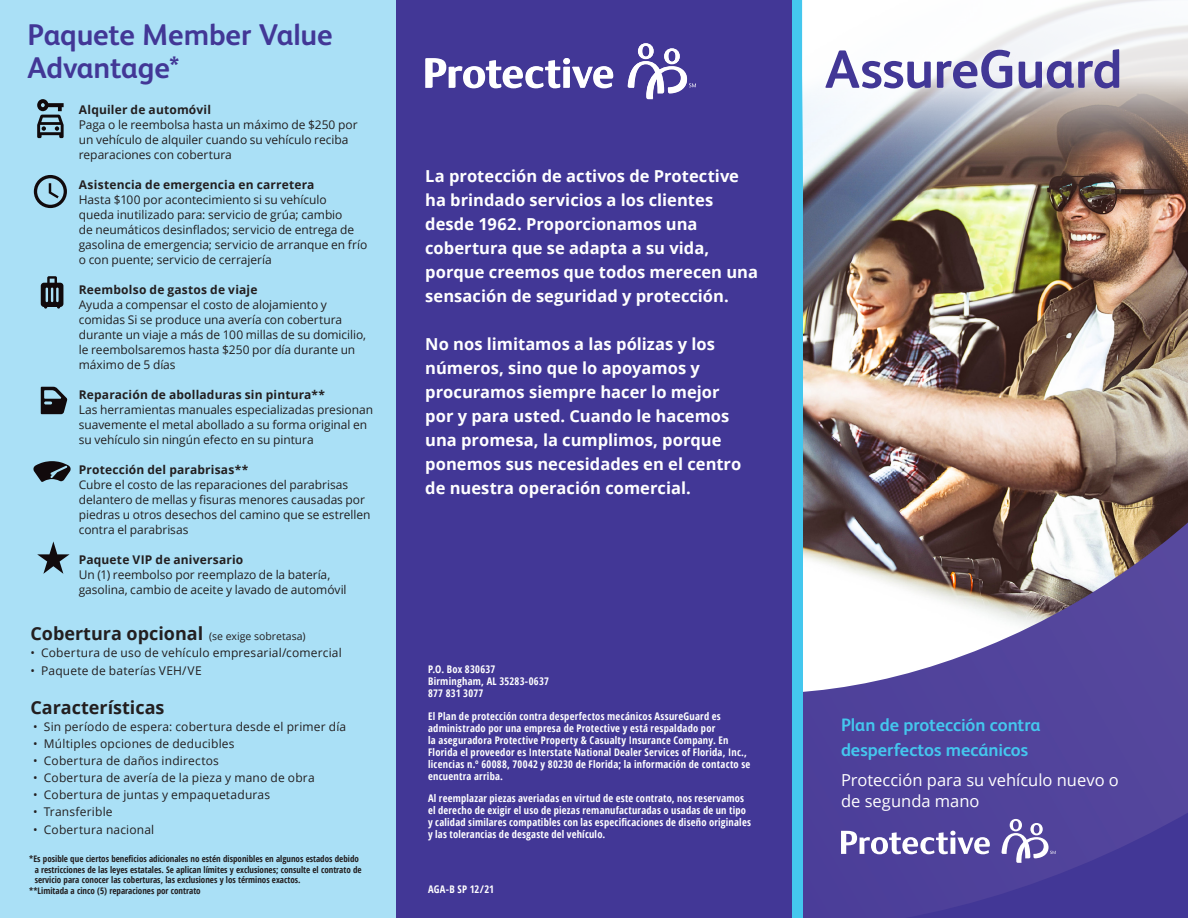
<style>
.page{position:relative;width:1188px;height:918px;background:#fff}
.page>*{position:absolute;margin:0;border:0;box-sizing:border-box;transform-origin:0 0}
.t1{font:700 54px "FS Albert";letter-spacing:-.005em;color:#423796}
.t2{font:700 30px "FS Albert Pro";letter-spacing:-.005em;color:#423796}
.t3{font:700 18px/25.5px "FS Albert";letter-spacing:-.005em;color:#44c7ee}
.t4{font:700 18px "Open Sans";color:#231f20}
.t5{font:700 16.5px/24px "Open Sans";color:#fff}
.t6{font:16.5px/21px "Open Sans";color:#fff}
.Copy{font:12px/15px "Open Sans";letter-spacing:-.005em;color:#231f20}
.Copy-2{font:12px "Open Sans";letter-spacing:.015em;color:#231f20}
.Copy-3{font:700 12px "Open Sans";letter-spacing:.015em;color:#231f20}
.t7{font:700 10.5px/12px "Open Sans Condensed";letter-spacing:.02em;color:#fff}
.t8{font:10.5px "Open Sans";color:#231f20}
.t9{font:700 9px/10.8px "Open Sans Condensed";color:#231f20}
.s1{font-weight:700;font-size:18px}
</style>
<div class="page">
<img style="left:802px;top:218px;width:386px;height:284px">
<div style="left:384px;top:0;width:408px;height:918px;background:#423796"></div>
<div style="left:0;top:0;width:396px;height:918px;background:#aae0f6"></div>
<svg style="left:802px;top:502px;width:386px;height:416px;background:#6f639e"></svg>
<svg style="left:628px;top:43px;width:68px;height:56px"></svg>
<svg style="left:425px;top:58px;width:188px;height:30px"></svg>
<div style="left:792px;top:0;width:10px;height:918px;background:#44c7ee"></div>
<svg style="left:34px;top:175px;width:33px;height:33px"></svg>
<svg style="left:37px;top:99px;width:27px;height:39px"></svg>
<svg style="left:41px;top:276px;width:22px;height:33px"></svg>
<svg style="left:41px;top:387px;width:26px;height:27px"></svg>
<svg style="left:37px;top:541px;width:33px;height:33px"></svg>
<svg style="left:33px;top:461px;width:38px;height:21px"></svg>
<img style="left:802px;top:0;width:386px;height:218px">
<svg style="left:1001px;top:819px;width:55px;height:44px"></svg>
<svg style="left:841px;top:831px;width:149px;height:23px"></svg>
<p class="t2" style="left:27px;top:13px;width:307px">Paquete Member Value</p>
<p class="t2" style="left:27px;top:46px;width:154px">Advantage*</p>
<p class="Copy-3" style="left:79px;top:101px;width:134px">Alquiler de automóvil</p>
<p class="Copy" style="left:79px;top:117px;width:280px">Paga o le reembolsa hasta un máximo de $250 por un vehículo de alquiler cuando su vehículo reciba reparaciones con cobertura</p>
<p class="Copy-3" style="left:79px;top:176px;width:237px">Asistencia de emergencia en carretera</p>
<p class="Copy" style="left:79px;top:192px;width:290px">Hasta $100 por acontecimiento si su vehículo<br>queda inutilizado para: servicio de grúa; cambio<br>de neumáticos desinflados; servicio de entrega de gasolina de emergencia; servicio de arranque en frío o con puente; servicio de cerrajería</p>
<p class="Copy-3" style="left:79px;top:281px;width:180px">Reembolso de gastos de viaje</p>
<p class="Copy" style="left:79px;top:297px;width:289px">Ayuda a compensar el costo de alojamiento y comidas Si se produce una avería con cobertura durante un viaje a más de 100 millas de su domicilio, le reembolsaremos hasta $250 por día durante un máximo de 5 días</p>
<p class="Copy-3" style="left:79px;top:386px;width:248px">Reparación de abolladuras sin pintura**</p>
<p class="Copy" style="left:79px;top:402px;width:296px">Las herramientas manuales especializadas presionan suavemente el metal abollado a su forma original en su vehículo sin ningún efecto en su pintura</p>
<p class="Copy-3" style="left:79px;top:461px;width:171px">Protección del parabrisas**</p>
<p class="Copy" style="left:79px;top:477px;width:293px">Cubre el costo de las reparaciones del parabrisas delantero de mellas y fisuras menores causadas por piedras u otros desechos del camino que se estrellen contra el parabrisas</p>
<p class="Copy-3" style="left:79px;top:551px;width:166px">Paquete VIP de aniversario</p>
<p class="Copy" style="left:79px;top:567px;width:269px">Un (1) reembolso por reemplazo de la batería, gasolina, cambio de aceite y lavado de automóvil</p>
<p class="t8" style="left:30px;top:629px;width:277px"><span class="s1">Cobertura opcional</span> (se exige sobretasa)</p>
<p class="Copy-2" style="left:30px;top:644px;width:313px">• Cobertura de uso de vehículo empresarial/comercial</p>
<p class="Copy-2" style="left:30px;top:662px;width:173px">• Paquete de baterías VEH/VE</p>
<p class="t4" style="left:30px;top:695px;width:136px">Características</p>
<p class="Copy-2" style="left:33px;top:718px;width:315px">• Sin período de espera: cobertura desde el primer día</p>
<p class="Copy-2" style="left:33px;top:735px;width:203px">• Múltiples opciones de deducibles</p>
<p class="Copy-2" style="left:33px;top:752px;width:187px">• Cobertura de daños indirectos</p>
<p class="Copy-2" style="left:33px;top:769px;width:283px">• Cobertura de avería de la pieza y mano de obra</p>
<p class="Copy-2" style="left:33px;top:786px;width:239px">• Cobertura de juntas y empaquetaduras</p>
<p class="Copy-2" style="left:33px;top:803px;width:81px">• Transferible</p>
<p class="Copy-2" style="left:33px;top:822px;width:123px">• Cobertura nacional</p>
<p class="t9" style="left:35px;top:853px;width:329px;text-indent:-5px">*Es posible que ciertos beneficios adicionales no estén disponibles en algunos estados debido a restricciones de las leyes estatales. Se aplican límites y exclusiones; consulte el contrato de servicio para conocer las coberturas, las exclusiones y los términos exactos.</p>
<p class="t9" style="left:29px;top:885px;width:173px">**Limitada a cinco (5) reparaciones por contrato</p>
<p class="t5" style="left:425px;top:164px;width:334px">La protección de activos de Protective ha brindado servicios a los clientes desde 1962. Proporcionamos una cobertura que se adapta a su vida, porque creemos que todos merecen una sensación de seguridad y protección.</p>
<p class="t5" style="left:425px;top:332px;width:318px">No nos limitamos a las pólizas y los números, sino que lo apoyamos y procuramos siempre hacer lo mejor por y para usted. Cuando le hacemos una promesa, la cumplimos, porque ponemos sus necesidades en el centro de nuestra operación comercial.</p>
<p class="t7" style="left:428px;top:663px;width:69px">P.O. Box 830637</p>
<p class="t7" style="left:428px;top:675px;width:122px">Birmingham, AL 35283-0637</p>
<p class="t7" style="left:428px;top:687px;width:57px">877 831 3077</p>
<p class="t7" style="left:428px;top:709px;width:324px">El Plan de protección contra desperfectos mecánicos AssureGuard es administrado por una empresa de Protective y está respaldado por<br>la aseguradora Protective Property &amp; Casualty Insurance Company. En Florida el proveedor es Interstate National Dealer Services of Florida, Inc., licencias n.º 60088, 70042 y 80230 de Florida; la información de contacto se encuentra arriba.</p>
<p class="t7" style="left:428px;top:792px;width:324px">Al reemplazar piezas averiadas en virtud de este contrato, nos reservamos el derecho de exigir el uso de piezas remanufacturadas o usadas de un tipo y calidad similares compatibles con las especificaciones de diseño originales y las tolerancias de desgaste del vehículo.</p>
<p class="t7" style="left:428px;top:883px;width:68px">AGA-B SP 12/21</p>
<p class="t1" style="left:825px;top:33px;width:299px">AssureGuard</p>
<p class="t3" style="left:841px;top:711px;width:201px">Plan de protección contra desperfectos mecánicos</p>
<p class="t6" style="left:841px;top:769px;width:279px">Protección para su vehículo nuevo o de segunda mano</p>
</div>
